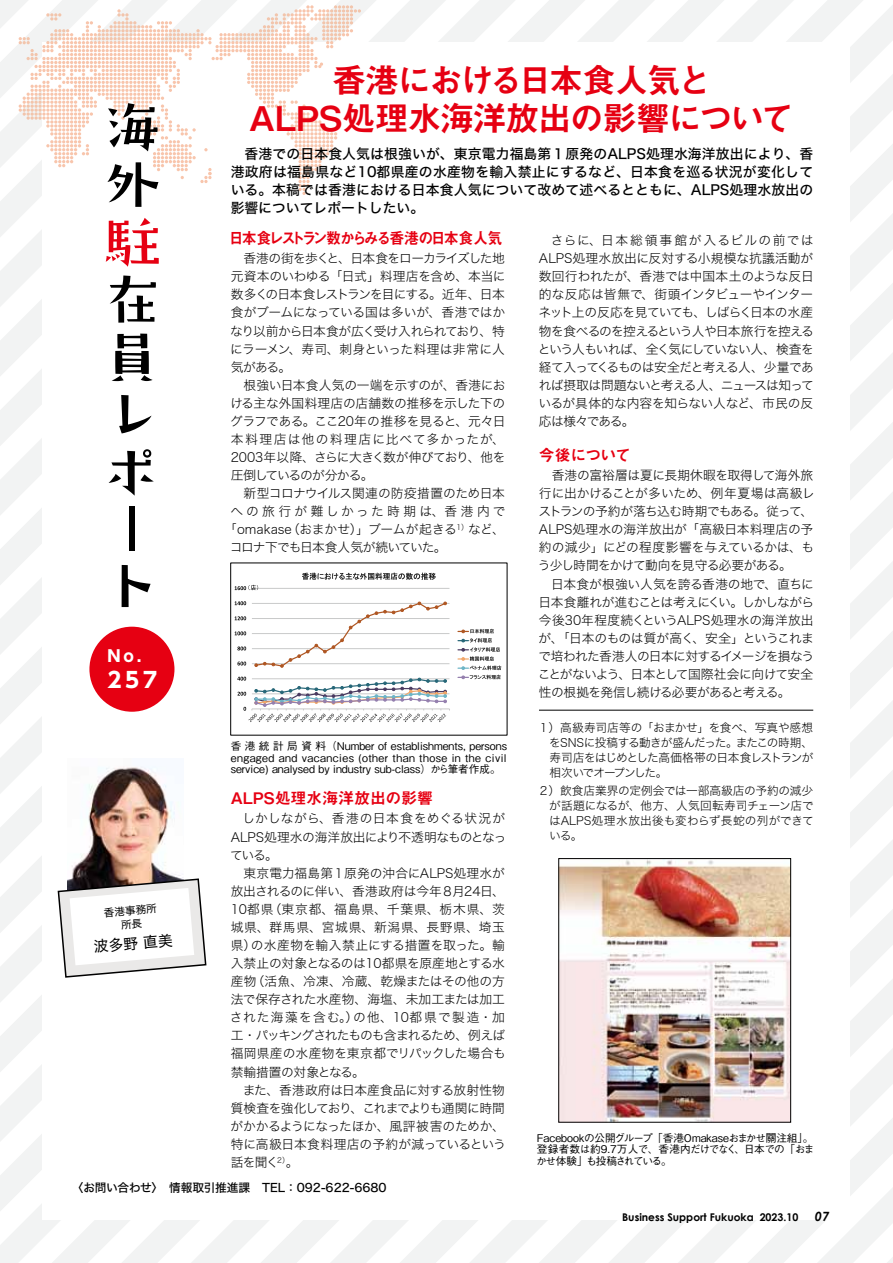
<style>
.page{position:relative;width:893px;height:1263px;background:#fff}
.page>*{position:absolute;margin:0;border:0;box-sizing:border-box;transform-origin:0 0}
.t1{font:57.45px/57.4px "DS flaming";color:#000}
.t2{font:57.45px "DS flaming";color:#e60012}
.t3{font:34.05px/38.2px "Midashi Go Pr 5 MB31";letter-spacing:-.05em;color:#e60012;text-align:center}
.t4{font:700 21.3px "UD Shin Go Pro";color:#fff}
.t5{font:15.9px "Midashi Go Pr 5 MB31";letter-spacing:-.135em;color:#e60012;scale:.94 1}
.t6{font:15.9px "Midashi Go Pr 5 MB31";color:#e60012}
.t7{font:15.9px "Midashi Go Pr 5 MB31";letter-spacing:-.035em;color:#e60012}
.t8{font:700 15.9px "UD Shin Go Pro";color:#fff}
.t9{font:14.85px "Hira Kaku Std W4";color:#000}
.t10{font:13.8px/18.1px "Hira Kaku Std W5";letter-spacing:.01em;color:#000;text-align:justify}
.t11{font:12.75px/18.1px "Hira Kaku Std W2";letter-spacing:-.03em;color:#000;text-align:justify}
.t12{font:12.75px "Hira Kaku Std W2";color:#000}
.t13{font:12.75px "Hira Kaku Std W2";letter-spacing:.25em;color:#000}
.t14{font:12.75px "Hira Kaku Std W2";letter-spacing:-.05em;color:#000}
.t15{font:italic 700 12.75px "Century Gothic";color:#000}
.t16{font:11.7px/14.9px "Hira Kaku Std W2";letter-spacing:-.03em;color:#000;text-align:justify}
.t17{font:11.7px "Hira Kaku Std W5";color:#000}
.t18{font:500 10.65px/11.7px "Gothic BBB Pr 5";color:#000;text-align:justify}
.t19{font:700 10.65px "Century Gothic";color:#000}
.t20{font:10.65px/13.8px "Hira Kaku Std W4";color:#000;text-align:center}
</style>
<div class="page">
<svg style="left:0;top:993px;width:893px;height:70px"></svg>
<svg style="left:0;top:1063px;width:893px;height:69px"></svg>
<svg style="left:0;top:1132px;width:893px;height:70px"></svg>
<svg style="left:0;top:1202px;width:893px;height:61px"></svg>
<div style="left:43px;top:43px;width:807px;height:1177px;background:#fff"></div>
<svg style="left:19px;top:5px;width:342px;height:190px"></svg>
<div style="left:89px;top:627px;width:85px;height:85px;background:#e60012;border-radius:50%"></div>
<img style="left:560px;top:860px;width:229px;height:260px">
<div style="left:558px;top:858px;width:233px;height:264px;border:1px solid #000"></div>
<img style="left:72px;top:766px;width:111px;height:112px">
<svg style="left:57px;top:878px;width:150px;height:100px"></svg>
<hr style="left:539px;top:710px;width:274px;height:1px;background:#000">
<hr style="left:252px;top:663px;width:197px;height:1px;background:#c9caca">
<hr style="left:252px;top:648px;width:197px;height:1px;background:#c9caca">
<hr style="left:252px;top:633px;width:197px;height:1px;background:#c9caca">
<hr style="left:252px;top:618px;width:197px;height:1px;background:#c9caca">
<hr style="left:252px;top:603px;width:197px;height:1px;background:#c9caca">
<hr style="left:252px;top:588px;width:197px;height:1px;background:#c9caca">
<svg style="left:255px;top:602px;width:192px;height:65px"></svg>
<svg style="left:237px;top:662px;width:9px;height:3px"></svg>
<svg style="left:237px;top:646px;width:9px;height:4px"></svg>
<svg style="left:235px;top:631px;width:11px;height:4px"></svg>
<svg style="left:235px;top:616px;width:11px;height:4px"></svg>
<svg style="left:235px;top:601px;width:11px;height:4px"></svg>
<svg style="left:237px;top:677px;width:213px;height:45px"></svg>
<svg style="left:302px;top:573px;width:134px;height:7px"></svg>
<svg style="left:458px;top:629px;width:43px;height:50px"></svg>
<svg style="left:235px;top:585px;width:23px;height:5px"></svg>
<h1 class="t1" style="left:103px;top:97px;width:57px">海外</h1>
<h1 class="t2" style="left:103px;top:213px;width:57px">駐</h1>
<h1 class="t1" style="left:103px;top:269px;width:54px">在員レポート</h1>
<p class="t8" style="left:108px;top:643px;width:35px">No.</p>
<h3 class="t4" style="left:108px;top:662px;width:51px">257</h3>
<p class="t20" style="left:103px;top:906px;width:55px;rotate:-5deg">香港事務所所長</p>
<p class="t9" style="left:93px;top:935px;width:81px;rotate:-5deg">波多野 直美</p>
<h2 class="t3" style="left:249px;top:59px;width:547px">香港における日本食人気と<br>ALPS処理水海洋放出の影響について</h2>
<p class="t10" style="left:231px;top:144px;width:584px;text-indent:14px">香港での日本食人気は根強いが、東京電力福島第１原発のALPS処理水海洋放出により、香港政府は福島県など10都県産の水産物を輸入禁止にするなど、日本食を巡る状況が変化している。本稿では香港における日本食人気について改めて述べるとともに、ALPS処理水放出の影響についてレポートしたい。</p>
<p class="t5" style="left:229px;top:225px;width:293px">日本食レストラン数からみる香港の日本食人気</p>
<p class="t11" style="left:230px;top:249px;width:277px;text-indent:13px">香港の街を歩くと、日本食をローカライズした地元資本のいわゆる「日式」料理店を含め、本当に数多くの日本食レストランを目にする。近年、日本食がブームになっている国は多いが、香港ではかなり以前から日本食が広く受け入れられており、特にラーメン、寿司、刺身といった料理は非常に人気がある。</p>
<p class="t11" style="left:230px;top:376px;width:277px;text-indent:13px">根強い日本食人気の一端を示すのが、香港における主な外国料理店の店舗数の推移を示した下のグラフである。ここ20年の推移を見ると、元々日本料理店は他の料理店に比べて多かったが、2003年以降、さらに大きく数が伸びており、他を圧倒しているのが分かる。</p>
<p class="t11" style="left:243px;top:484px;width:263px">新型コロナウイルス関連の防疫措置のため日本</p>
<p class="t13" style="left:230px;top:502px;width:276px">への旅行が難しかった時期は、香港内で</p>
<p class="t12" style="left:224px;top:520px;width:282px">「omakase（おまかせ）」ブームが起きる<sup>1）</sup>など、</p>
<p class="t14" style="left:230px;top:538px;width:218px">コロナ下でも日本食人気が続いていた。</p>
<p class="t18" style="left:231px;top:739px;width:278px">香港統計局資料（Number of establishments, persons engaged and vacancies (other than those in the civil service) analysed by industry sub-class）から筆者作成。</p>
<p class="t6" style="left:231px;top:785px;width:204px">ALPS処理水海洋放出の影響</p>
<p class="t11" style="left:230px;top:809px;width:278px;text-indent:12px">しかしながら、香港の日本食をめぐる状況がALPS処理水の海洋放出により不透明なものとなっている。</p>
<p class="t11" style="left:230px;top:863px;width:278px;text-indent:14px">東京電力福島第１原発の沖合にALPS処理水が放出されるのに伴い、香港政府は今年８月24日、10都県（東京都、福島県、千葉県、栃木県、茨城県、群馬県、宮城県、新潟県、長野県、埼玉県）の水産物を輸入禁止にする措置を取った。輸入禁止の対象となるのは10都県を原産地とする水産物（活魚、冷凍、冷蔵、乾燥またはその他の方法で保存された水産物、海塩、未加工または加工された海藻を含む。）の他、10都県で製造・加工・パッキングされたものも含まれるため、例えば福岡県産の水産物を東京都でリパックした場合も禁輸措置の対象となる。</p>
<p class="t11" style="left:230px;top:1080px;width:277px;text-indent:12px">また、香港政府は日本産食品に対する放射性物質検査を強化しており、これまでよりも通関に時間がかかるようになったほか、風評被害のためか、特に高級日本食料理店の予約が減っているという話を聞く<sup>2）</sup>。</p>
<p class="t11" style="left:538px;top:231px;width:278px;text-indent:13px">さらに、日本総領事館が入るビルの前ではALPS処理水放出に反対する小規模な抗議活動が数回行われたが、香港では中国本土のような反日的な反応は皆無で、街頭インタビューやインターネット上の反応を見ていても、しばらく日本の水産物を食べるのを控えるという人や日本旅行を控えるという人もいれば、全く気にしていない人、検査を経て入ってくるものは安全だと考える人、少量であれば摂取は問題ないと考える人、ニュースは知っているが具体的な内容を知らない人など、市民の反応は様々である。</p>
<p class="t7" style="left:539px;top:442px;width:93px">今後について</p>
<p class="t11" style="left:538px;top:466px;width:279px;text-align:left;text-indent:14px">香港の富裕層は夏に長期休暇を取得して海外旅行に出かけることが多いため、例年夏場は高級レストランの予約が落ち込む時期でもある。従って、<br>ALPS処理水の海洋放出が「高級日本料理店の予約の減少」にどの程度影響を与えているかは、もう少し時間をかけて動向を見守る必要がある。<br>　日本食が根強い人気を誇る香港の地で、直ちに日本食離れが進むことは考えにくい。しかしながら今後30年程度続くというALPS処理水の海洋放出が、「日本のものは質が高く、安全」というこれまで培われた香港人の日本に対するイメージを損なうことがないよう、日本として国際社会に向けて安全性の根拠を発信し続ける必要があると考える。</p>
<p class="t16" style="left:549px;top:720px;width:266px;text-indent:-11px">１）高級寿司店等の「おまかせ」を食べ、写真や感想をSNSに投稿する動きが盛んだった。またこの時期、寿司店をはじめとした高価格帯の日本食レストランが相次いでオープンした。</p>
<p class="t16" style="left:549px;top:783px;width:266px;text-indent:-11px">２）飲食店業界の定例会では一部高級店の予約の減少が話題になるが、他方、人気回転寿司チェーン店ではALPS処理水放出後も変わらず長蛇の列ができている。</p>
<p class="t18" style="left:536px;top:1131px;width:280px">Facebookの公開グループ「香港Omakaseおまかせ關注組」。登録者数は約9.7万人で、香港内だけでなく、日本での「おまかせ体験」も投稿されている。</p>
<p class="t17" style="left:72px;top:1179px;width:316px">〈お問い合わせ〉　情報取引推進課　TEL：092-622-6680</p>
<p class="t19" style="left:622px;top:1209px;width:178px">Business Support Fukuoka 2023.10</p>
<p class="t15" style="left:815px;top:1206px;width:16px">07</p>
</div>
